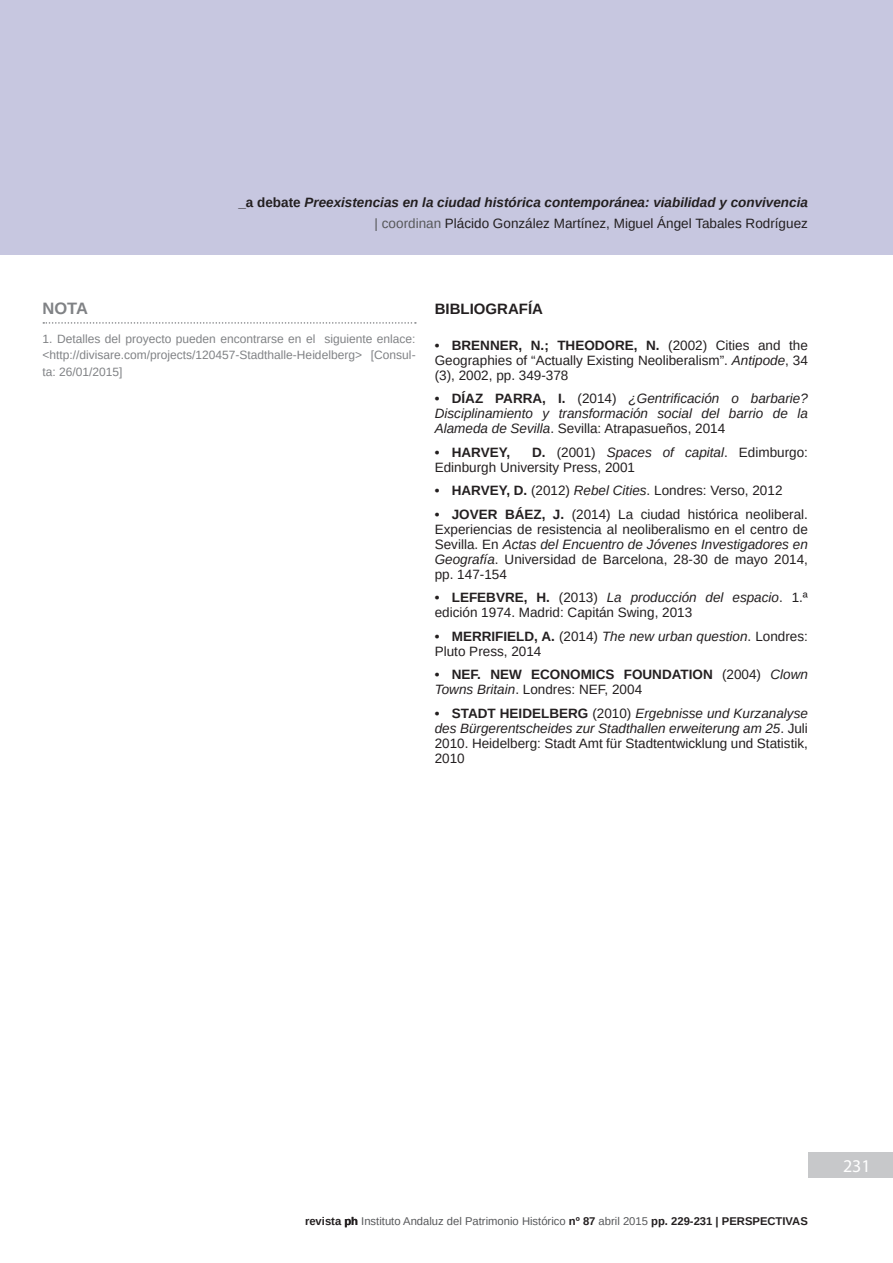
<style>
.page{position:relative;width:893px;height:1263px;background:#fff}
.page>*{position:absolute;margin:0;border:0;box-sizing:border-box;transform-origin:0 0}
.t1{font:18px "Myriad Pro";color:#fff}
.Titulo_Listado_Compl{font:700 16.5px "Arimo";color:#808285}
.Rango_1_Bibliografia{font:700 15px "Arimo";color:#231f20}
.Bibliografia{font:13.5px/15px "Arimo";color:#231f20}
.Bibliografia-2{font:italic 13.5px/15px "Arimo";color:#231f20;text-align:justify}
.t2{font:italic 700 13.5px/21px "Arimo";color:#231f20;text-align:right}
.Bibliografia-3{font:700 13.5px/15px "Arimo";color:#231f20}
.Nota_al_pie{font:12px/16.5px "Arimo";color:#808285;text-align:justify}
.t3{font:11.25px "Arimo";color:#57585a}
.s1{font-style:normal}
.s2{font-weight:400;font-style:normal;color:#57585a}
.s3{font-weight:400;font-style:normal}
.s4{font-weight:700}
.s5{font-style:italic}
.s6{font-weight:700;font-style:normal}
.s7{font-weight:400}
.s8{font-weight:400;font-style:italic}
.s9{font-weight:700;color:#231f20}
</style>
<div class="page">
<div style="left:0;top:0;width:893px;height:255px;background:#c7c7e0"></div>
<div style="left:808px;top:1152px;width:85px;height:26px;background:#c7c8ca"></div>
<svg style="left:43px;top:322px;width:373px;height:2px"></svg>
<p class="t2" style="left:238px;top:192px;width:571px"><span class="s1">_a debate</span> Preexistencias en la ciudad histórica contemporánea: viabilidad y convivencia <span class="s2">| coordinan</span> <span class="s3">Plácido González Martínez, Miguel Ángel Tabales Rodríguez</span></p>
<p class="Titulo_Listado_Compl" style="left:43px;top:297px;width:24px">Nota</p>
<p class="Nota_al_pie" style="left:43px;top:331px;width:375px">1. Detalles del proyecto pueden encontrarse en el siguiente enlace: &lt;http://divisare.com/projects/120457-Stadthalle-Heidelberg&gt; [Consul&shy;ta: 26/01/2015]</p>
<p class="Rango_1_Bibliografia" style="left:435px;top:298px;width:20px">Biblio</p>
<p class="Rango_1_Bibliografia" style="left:486px;top:298px;width:57px">grafía</p>
<p class="Bibliografia" style="left:435px;top:338px;width:375px;text-align:justify;text-indent:17px"><span class="s4">BRENNER, N.; THEODORE, N.</span> (2002) Cities and the Geographies of “Actually Existing Neoliberalism”. <span class="s5">Antipode</span>, 34 (3), 2002, pp. 349-378</p>
<p class="Bibliografia-2" style="left:435px;top:391px;width:375px;text-indent:17px"><span class="s6">DÍAZ PARRA, I.</span> <span class="s1">(2014)</span> ¿Gentrificación o barbarie?<br>Disciplinamiento y transformación social del barrio de la Alameda de Sevilla<span class="s1">. Sevilla: Atrapasueños, 2014</span></p>
<p class="Bibliografia-3" style="left:452px;top:445px;width:60px">HARVEY,</p>
<p class="Bibliografia-3" style="left:435px;top:338px;width:6px">•</p>
<p class="Bibliografia-3" style="left:435px;top:391px;width:6px">•</p>
<p class="Bibliografia" style="left:435px;top:445px;width:375px;text-indent:97px"><span class="s4">D.</span> (2001) <span class="s5">Spaces of capital</span>. Edimburgo:<br>Edinburgh University Press, 2001</p>
<p class="Bibliografia" style="left:452px;top:483px;width:332px"><span class="s4">HARVEY, D.</span> (2012) <span class="s5">Rebel Cities</span>. Londres: Verso, 2012</p>
<p class="Bibliografia" style="left:435px;top:507px;width:375px;text-align:justify;text-indent:17px"><span class="s4">JOVER BÁEZ, J.</span> (2014) La ciudad histórica neoliberal.<br>Experiencias de resistencia al neoliberalismo en el centro de Sevilla. En <span class="s5">Actas del Encuentro de Jóvenes Investigadores en Geografía</span>. Universidad de Barcelona, 28-30 de mayo 2014, pp. 147-154</p>
<p class="Bibliografia" style="left:435px;top:590px;width:375px;text-indent:17px"><span class="s4">LEFEBVRE, H.</span> (2013) <span class="s5">La producción del espacio</span>. 1.ª edición 1974. Madrid: Capitán Swing, 2013</p>
<p class="Bibliografia" style="left:435px;top:629px;width:375px;text-indent:17px"><span class="s4">MERRIFIELD, A.</span> (2014) <span class="s5">The new urban question</span>. Londres:<br>Pluto Press, 2014</p>
<p class="Bibliografia-3" style="left:435px;top:667px;width:375px;text-indent:17px">NEF. NEW ECONOMICS FOUNDATION <span class="s7">(2004)</span> <span class="s8">Clown<br>Towns Britain</span><span class="s7">. Londres: NEF, 2004</span></p>
<p class="Bibliografia-2" style="left:435px;top:706px;width:375px;text-indent:17px"><span class="s6">STADT HEIDELBERG</span> <span class="s1">(2010)</span> Ergebnisse und Kurzanalyse des Bürgerentscheides zur Stadthallen erweiterung am 25<span class="s1">. Juli 2010. Heidelberg: Stadt Amt für Stadtentwicklung und Statistik, 2010</span></p>
<p class="Bibliografia-3" style="left:435px;top:445px;width:6px">•</p>
<p class="Bibliografia-3" style="left:435px;top:479px;width:6px;line-height:23.5px">• •</p>
<p class="Bibliografia-3" style="left:435px;top:590px;width:6px">•</p>
<p class="Bibliografia-3" style="left:435px;top:629px;width:6px">•</p>
<p class="Bibliografia-3" style="left:435px;top:667px;width:6px">•</p>
<p class="Bibliografia-3" style="left:435px;top:706px;width:6px">•</p>
<p class="t3" style="left:305px;top:1213px;width:504px"><span class="s9">revista ph</span> Instituto Andaluz del Patrimonio Histórico <span class="s9">nº 87</span> abril 2015 <span class="s9">pp. 229-231 | pERSPECTIVAS</span></p>
<h1 class="t1" style="left:843px;top:1155px;width:29px">231</h1>
</div>
